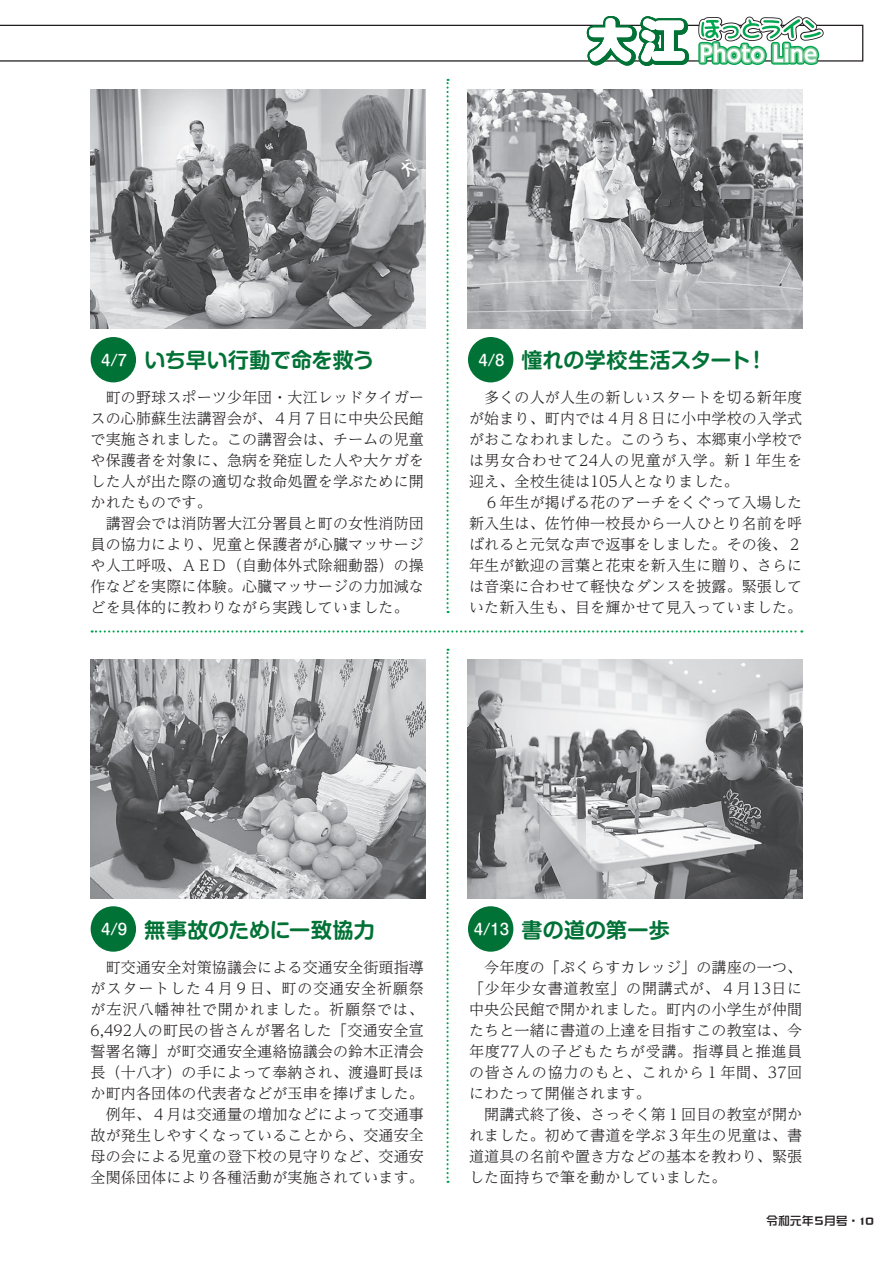
<style>
.page{position:relative;width:893px;height:1263px;background:#fff}
.page>*{position:absolute;margin:0;border:0;box-sizing:border-box;transform-origin:0 0}
.t1{font:21px "Shin M Go Pr 6 De Bold 90 msp RKSJ H";color:#007236}
.t2{font:15px/21px "UD Reimin Pr 6 Light 90 msp RKSJ V";letter-spacing:.01em;color:#231f20}
.t3{font:15px "Shin M Go Pr 6 Medium 90 msp RKSJ H";color:#fff}
.t4{font:12px "DF So Gei Std W5 90 msp RKSJ H";letter-spacing:-.025em;color:#231f20}
.s1{font-family:"DFHS Mincho Std W3 90 msp RKSJ H"}
</style>
<div class="page">
<svg style="left:92px;top:630px;width:710px;height:2px"></svg>
<svg style="left:446px;top:649px;width:3px;height:534px"></svg>
<div style="left:468px;top:906px;width:45px;height:46px;background:#007236;border-radius:50%"></div>
<div style="left:91px;top:906px;width:45px;height:46px;background:#007236;border-radius:50%"></div>
<img style="left:90px;top:659px;width:335px;height:239px">
<img style="left:468px;top:659px;width:334px;height:239px">
<svg style="left:0;top:16px;width:863px;height:597px"></svg>
<p class="t3" style="left:101px;top:355px;width:28px">4/7</p>
<h1 class="t1" style="left:144px;top:352px;width:231px">いち早い行動で命を救う</h1>
<p class="t3" style="left:478px;top:355px;width:28px">4/8</p>
<h1 class="t1" style="left:521px;top:352px;width:247px">憧れの学校生活スタート！</h1>
<p class="t2" style="left:91px;top:389px;width:335px">　町の野球スポーツ少年団・大江レッドタイガースの心肺蘇生法講習会が、４月７日に中央公民館で実施されました。この講習会は、チームの児童や保護者を対象に、急病を発症した人や大ケガをした人が出た際の適切な救命処置を学ぶために開かれたものです。<br>　講習会では消防署大江分署員と町の女性消防団員の協力により、児童と保護者が心臓マッサージや人工呼吸、ＡＥＤ（自動体外式除細動器）の操作などを実際に体験。心臓マッサージの力加減などを具体的に教わりながら実践していました。</p>
<p class="t2" style="left:469px;top:389px;width:335px">　多くの人が人生の新しいスタートを切る新年度が始まり、町内では４月８日に小中学校の入学式がおこなわれました。このうち、本郷東小学校では男女合わせて24人の児童が入学。新１年生を迎え、全校生徒は105人となりました。<br>　６年生が掲げる花のアーチをくぐって入場した新入生は、佐竹伸一校長から一人ひとり名前を呼ばれると元気な声で返事をしました。その後、２年生が歓迎の言葉と花束を新入生に贈り、さらには音楽に合わせて軽快なダンスを披露。緊張していた新入生も、目を輝かせて見入っていました。</p>
<p class="t3" style="left:101px;top:924px;width:28px">4/9</p>
<h1 class="t1" style="left:145px;top:922px;width:232px">無事故のために一致協力</h1>
<p class="t3" style="left:474px;top:924px;width:37px">4/13</p>
<h1 class="t1" style="left:521px;top:922px;width:150px">書の道の第一歩</h1>
<p class="t2" style="left:91px;top:958px;width:335px;text-align:justify">　町交通安全対策協議会による交通安全街頭指導がスタートした４月９日、町の交通安全祈願祭が左沢八幡神社で開かれました。祈願祭では、6,492人の町民の皆さんが署名した「交通安全宣誓署名簿」が町交通安全連絡協議会の鈴木正清会長（十八才）の手によって奉納され、渡邉町長ほか町内各団体の代表者などが玉串を捧げました。　例年、４月は交通量の増加などによって交通事故が発生しやすくなっていることから、交通安<span class="s1">全</span>母の会による児童の登下校の見守りなど、交通安全関係団体により各種活動が実施されています。</p>
<p class="t2" style="left:469px;top:958px;width:335px">　今年度の「ぷくらすカレッジ」の講座の一つ、「少年少女書道教室」の開講式が、４月13日に中央公民館で開かれました。町内の小学生が仲間たちと一緒に書道の上達を目指すこの教室は、今年度77人の子どもたちが受講。指導員と推進員の皆さんの協力のもと、これから１年間、37回にわたって開催されます。<br>　開講式終了後、さっそく第１回目の教室が開かれました。初めて書道を学ぶ３年生の児童は、書道道具の名前や置き方などの基本を教わり、緊張した面持ちで筆を動かしていました。</p>
<p class="t4" style="left:766px;top:1216px;width:109px">令和元年５月号・10</p>
</div>
